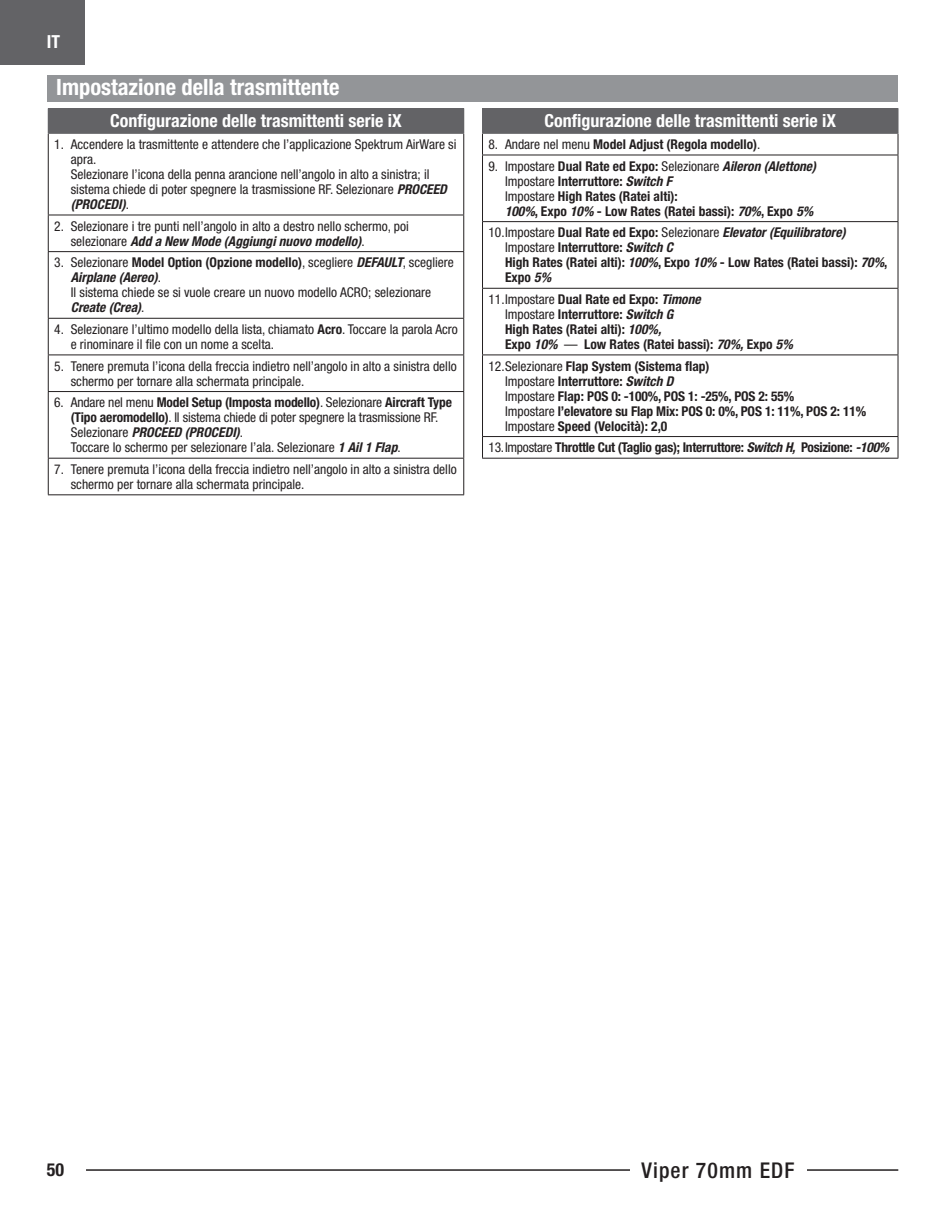
<style>
.page{position:relative;width:945px;height:1215px;background:#fff}
.page>*{position:absolute;margin:0;border:0;box-sizing:border-box;transform-origin:0 0}
.EFL_Main_Header{font:700 condensed 22.5px "Helvetica Neue LT Std";color:#fff}
.t1{font:500 condensed 21.75px "Helvetica Neue LT Std";letter-spacing:.05em;color:#231f20}
.EFL_Table_Header{font:700 condensed 18px "Helvetica Neue LT Std";color:#fff}
.t2{font:700 condensed 18px "Helvetica Neue LT Std";color:#231f20}
.t3{font:condensed 13.5px/15px "Helvetica Neue LT Std";color:#231f20}
.t4{font:700 condensed 13.5px/15px "Helvetica Neue LT Std";color:#231f20}
.t5{font:700 condensed 13.5px "Helvetica Neue LT Std";letter-spacing:-.02em;color:#231f20}
.s1{font-weight:700;font-style:italic}
.s2{font-weight:700}
.s3{font-weight:400}
.s4{font-style:italic}
</style>
<div class="page">
<div style="left:0;top:0;width:85px;height:64px;background:#636366"></div>
<hr style="left:86px;top:1169px;width:812px;height:2px;background:#231f20">
<div style="left:630px;top:1161px;width:176px;height:18px;background:#fff"></div>
<div style="left:47px;top:75px;width:851px;height:27px;background:#939598"></div>
<div style="left:48px;top:109px;width:416px;height:24px;background:#636366"></div>
<hr style="left:48px;top:134px;width:1px;height:81px;background:#231f20">
<hr style="left:463px;top:134px;width:1px;height:81px;background:#231f20">
<hr style="left:48px;top:215px;width:416px;height:1px;background:#231f20">
<hr style="left:48px;top:215px;width:1px;height:36px;background:#231f20">
<hr style="left:463px;top:215px;width:1px;height:36px;background:#231f20">
<hr style="left:48px;top:251px;width:416px;height:1px;background:#231f20">
<hr style="left:48px;top:252px;width:1px;height:66px;background:#231f20">
<hr style="left:463px;top:252px;width:1px;height:66px;background:#231f20">
<hr style="left:48px;top:318px;width:416px;height:1px;background:#231f20">
<hr style="left:48px;top:319px;width:1px;height:36px;background:#231f20">
<hr style="left:463px;top:319px;width:1px;height:36px;background:#231f20">
<hr style="left:48px;top:355px;width:416px;height:1px;background:#231f20">
<hr style="left:48px;top:355px;width:1px;height:36px;background:#231f20">
<hr style="left:463px;top:355px;width:1px;height:36px;background:#231f20">
<hr style="left:48px;top:391px;width:416px;height:1px;background:#231f20">
<hr style="left:48px;top:392px;width:1px;height:66px;background:#231f20">
<hr style="left:463px;top:392px;width:1px;height:66px;background:#231f20">
<hr style="left:48px;top:458px;width:416px;height:1px;background:#231f20">
<hr style="left:48px;top:459px;width:1px;height:35px;background:#231f20">
<hr style="left:463px;top:459px;width:1px;height:35px;background:#231f20">
<hr style="left:48px;top:494px;width:416px;height:1px;background:#231f20">
<hr style="left:48px;top:108px;width:416px;height:1px;background:#636366">
<hr style="left:48px;top:133px;width:416px;height:1px;background:#636366">
<div style="left:483px;top:109px;width:415px;height:24px;background:#636366"></div>
<hr style="left:482px;top:155px;width:416px;height:1px;background:#231f20">
<hr style="left:482px;top:155px;width:1px;height:66px;background:#231f20">
<hr style="left:898px;top:155px;width:1px;height:66px;background:#231f20">
<hr style="left:482px;top:221px;width:416px;height:1px;background:#231f20">
<hr style="left:482px;top:222px;width:1px;height:66px;background:#231f20">
<hr style="left:898px;top:222px;width:1px;height:66px;background:#231f20">
<hr style="left:482px;top:288px;width:416px;height:1px;background:#231f20">
<hr style="left:482px;top:289px;width:1px;height:66px;background:#231f20">
<hr style="left:898px;top:289px;width:1px;height:66px;background:#231f20">
<hr style="left:482px;top:355px;width:416px;height:1px;background:#231f20">
<hr style="left:482px;top:355px;width:1px;height:81px;background:#231f20">
<hr style="left:898px;top:355px;width:1px;height:81px;background:#231f20">
<hr style="left:482px;top:436px;width:416px;height:1px;background:#231f20">
<svg style="left:482px;top:437px;width:1px;height:21px"></svg>
<svg style="left:898px;top:437px;width:1px;height:21px"></svg>
<hr style="left:482px;top:458px;width:416px;height:1px;background:#231f20">
<hr style="left:482px;top:108px;width:416px;height:1px;background:#636366">
<svg style="left:482px;top:109px;width:1px;height:46px"></svg>
<svg style="left:898px;top:109px;width:1px;height:46px"></svg>
<hr style="left:482px;top:133px;width:416px;height:1px;background:#636366">
<h3 class="EFL_Table_Header" style="left:47px;top:31px;width:15px">IT</h3>
<p class="EFL_Main_Header" style="left:56px;top:74px;width:285px">Impostazione della trasmittente</p>
<p class="EFL_Table_Header" style="left:110px;top:110px;width:293px">Configurazione delle trasmittenti serie iX</p>
<p class="t3" style="left:71px;top:137px;width:387px;text-indent:-16px">1. Accendere la trasmittente e attendere che l’applicazione Spektrum AirWare si apra.<br>Selezionare l’icona della penna arancione nell’angolo in alto a sinistra; il sistema chiede di poter spegnere la trasmissione RF. Selezionare <span class="s1">PROCEED (PROCEDI)</span>.</p>
<p class="t3" style="left:71px;top:218px;width:340px;text-indent:-16px">2. Selezionare i tre punti nell’angolo in alto a destro nello schermo, poi selezionare <span class="s1">Add a New Mode (Aggiungi nuovo modello)</span>.</p>
<p class="t3" style="left:71px;top:255px;width:385px;text-indent:-16px">3. Selezionare <span class="s2">Model Option (Opzione modello)</span>, scegliere <span class="s1">DEFAULT</span>, scegliere <span class="s1">Airplane (Aereo)</span>.<br>Il sistema chiede se si vuole creare un nuovo modello ACRO; selezionare <span class="s1">Create (Crea)</span>.</p>
<p class="t3" style="left:71px;top:322px;width:389px;text-indent:-16px">4. Selezionare l’ultimo modello della lista, chiamato <span class="s2">Acro</span>. Toccare la parola Acro e rinominare il file con un nome a scelta.</p>
<p class="t3" style="left:71px;top:358px;width:388px;text-indent:-16px">5. Tenere premuta l’icona della freccia indietro nell’angolo in alto a sinistra dello schermo per tornare alla schermata principale.</p>
<p class="t3" style="left:71px;top:395px;width:383px;text-indent:-16px">6. Andare nel menu <span class="s2">Model Setup (Imposta modello)</span>. Selezionare <span class="s2">Aircraft Type (Tipo aeromodello)</span>. Il sistema chiede di poter spegnere la trasmissione RF.<br>Selezionare <span class="s1">PROCEED (PROCEDI)</span>.<br>Toccare lo schermo per selezionare l’ala. Selezionare <span class="s1">1 Ail 1 Flap</span>.</p>
<p class="t3" style="left:71px;top:461px;width:388px;text-indent:-16px">7. Tenere premuta l’icona della freccia indietro nell’angolo in alto a sinistra dello schermo per tornare alla schermata principale.</p>
<p class="EFL_Table_Header" style="left:544px;top:110px;width:293px">Configurazione delle trasmittenti serie iX</p>
<p class="t4" style="left:489px;top:137px;width:273px"><span class="s3">8. Andare nel menu</span> Model Adjust (Regola modello)<span class="s3">.</span></p>
<p class="t4" style="left:505px;top:158px;width:313px;text-indent:-16px"><span class="s3">9. Impostare</span> Dual Rate ed Expo: <span class="s3">Selezionare</span> <span class="s4">Aileron (Alettone)<br></span><span class="s3">Impostare</span> Interruttore: <span class="s4">Switch F<br></span><span class="s3">Impostare</span> High Rates (Ratei alti):<br><span class="s4">100%</span>, Expo <span class="s4">10%</span> - Low Rates (Ratei bassi): <span class="s4">70%</span>, Expo <span class="s4">5%</span></p>
<p class="t4" style="left:505px;top:225px;width:384px;text-indent:-16px"><span class="s3">10.Impostare</span> Dual Rate ed Expo: <span class="s3">Selezionare</span> <span class="s4">Elevator (Equilibratore)<br></span><span class="s3">Impostare</span> Interruttore: <span class="s4">Switch C<br></span>High Rates (Ratei alti): <span class="s4">100%</span>, Expo <span class="s4">10%</span> - Low Rates (Ratei bassi): <span class="s4">70%</span>, Expo <span class="s4">5%</span></p>
<p class="t4" style="left:505px;top:291px;width:289px;text-indent:-16px"><span class="s3">11.Impostare</span> Dual Rate ed Expo: <span class="s4">Timone<br></span><span class="s3">Impostare</span> Interruttore: <span class="s4">Switch G<br></span>High Rates (Ratei alti): <span class="s4">100%,<br></span>Expo <span class="s4">10%</span> <span class="s3">—</span> Low Rates (Ratei bassi): <span class="s4">70%,</span> Expo <span class="s4">5%</span></p>
<p class="t4" style="left:505px;top:358px;width:363px;text-indent:-16px"><span class="s3">12.Selezionare</span> Flap System (Sistema flap)<br><span class="s3">Impostare</span> Interruttore: <span class="s4">Switch D<br></span><span class="s3">Impostare</span> Flap: POS 0: -100%, POS 1: -25%, POS 2: 55%<br><span class="s3">Impostare</span> l’elevatore su Flap Mix: POS 0: 0%, POS 1: 11%, POS 2: 11% <span class="s3">Impostare</span> Speed (Velocità): 2,0</p>
<p class="t5" style="left:489px;top:439px;width:402px"><span class="s3">13.Impostare</span> Throttle Cut (Taglio gas); Interruttore: <span class="s4">Switch H,</span> Posizione: <span class="s4">-100%</span></p>
<h3 class="t2" style="left:47px;top:1159px;width:19px">50</h3>
<h2 class="t1" style="left:642px;top:1157px;width:154px">Viper 70mm EDF</h2>
</div>
